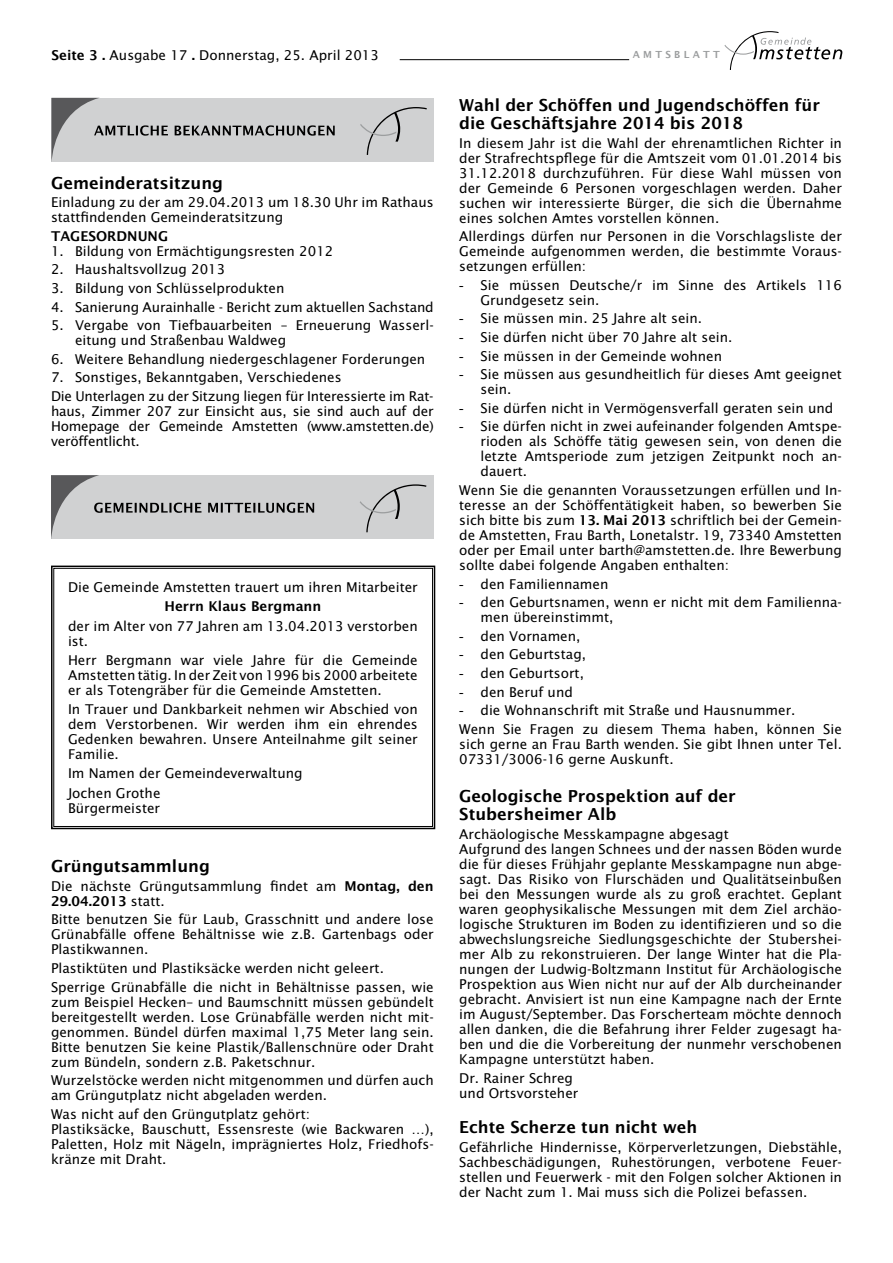
<style>
.page{position:relative;width:893px;height:1263px;background:#fff}
.page>*{position:absolute;margin:0;border:0;box-sizing:border-box;transform-origin:0 0}
.t1{font:16.5px/18px "Lucida Sans Demibold Roman";color:#000}
.t2{font:13.5px/15px "Lucida Sans";color:#000}
.t3{font:13.5px "Lucida Sans Demibold Roman";color:#000}
.t4{font:9.75px "Lucida Sans Demibold Roman";letter-spacing:.34em;color:#9c9e9f}
.s1{font-family:"Lucida Sans Demibold Roman"}
.s2{font-family:"Lucida Sans"}
.s3{font-family:"Arial"}
</style>
<div class="page">
<svg style="left:724px;top:31px;width:118px;height:39px"></svg>
<hr style="left:400px;top:59px;width:229px;height:1px;background:#000">
<div style="left:51px;top:98px;width:383px;height:64px;background:#d0d1d2"></div>
<svg style="left:51px;top:98px;width:284px;height:64px"></svg>
<svg style="left:360px;top:107px;width:67px;height:48px"></svg>
<div style="left:51px;top:475px;width:383px;height:64px;background:#d0d1d2"></div>
<svg style="left:51px;top:475px;width:263px;height:64px"></svg>
<svg style="left:360px;top:484px;width:66px;height:48px"></svg>
<svg style="left:51px;top:565px;width:385px;height:265px"></svg>
<div style="left:54px;top:568px;width:379px;height:259px;border:1px solid #000"></div>
<p class="t2" style="left:51px;top:48px;width:329px"><span class="s1">Seite 3 .</span> Ausgabe 17 <span class="s1">.</span> Donnerstag, 25. April 2013</p>
<p class="t4" style="left:633px;top:48px;width:89px">AMTSBLATT</p>
<p class="t1" style="left:51px;top:174px;width:174px">Gemeinderatsitzung</p>
<p class="t2" style="left:51px;top:195px;width:384px">Einladung zu der am 29.04.2013 um 18.30 Uhr im Rathaus stattfindenden Gemeinderatsitzung</p>
<p class="t3" style="left:51px;top:228px;width:119px">TAGESORDNUNG</p>
<p class="t2" style="left:51px;top:243px;width:284px">1. Bildung von Ermächtigungsresten 2012</p>
<p class="t2" style="left:51px;top:262px;width:176px">2. Haushaltsvollzug 2013</p>
<p class="t2" style="left:51px;top:281px;width:235px">3. Bildung von Schlüsselprodukten</p>
<p class="t2" style="left:51px;top:299px;width:384px">4. Sanierung Aurainhalle - Bericht zum aktuellen Sachstand</p>
<p class="t2" style="left:75px;top:318px;width:360px;text-indent:-24px">5. Vergabe von Tiefbauarbeiten – Erneuerung Wasserl&shy;eitung und Straßenbau Waldweg</p>
<p class="t2" style="left:51px;top:351px;width:376px">6. Weitere Behandlung niedergeschlagener Forderungen</p>
<p class="t2" style="left:51px;top:368px;width:384px;line-height:18.6px">7. Sonstiges, Bekanntgaben, Verschiedenes<br>Die Unterlagen zu der Sitzung liegen für Interessierte im Rat-</p>
<p class="t2" style="left:51px;top:404px;width:384px;text-align:justify">haus, Zimmer 207 zur Einsicht aus, sie sind auch auf der Homepage der Gemeinde Amstetten (www.amstetten.de) veröffentlicht.</p>
<p class="t2" style="left:68px;top:580px;width:351px">Die Gemeinde Amstetten trauert um ihren Mitarbeiter</p>
<p class="t3" style="left:164px;top:599px;width:158px">Herrn Klaus Bergmann</p>
<p class="t2" style="left:68px;top:618px;width:351px">der im Alter von 77 Jahren am 13.04.2013 verstorben ist.</p>
<p class="t2" style="left:68px;top:653px;width:351px;text-align:justify">Herr Bergmann war viele Jahre für die Gemeinde Amstetten tätig. In der Zeit von 1996 bis 2000 arbeitete er als Totengräber für die Gemeinde Amstetten.</p>
<p class="t2" style="left:68px;top:702px;width:351px;text-align:justify">In Trauer und Dankbarkeit nehmen wir Abschied von dem Verstorbenen. Wir werden ihm ein ehrendes Gedenken bewahren. Unsere Anteilnahme gilt seiner Familie.</p>
<p class="t2" style="left:68px;top:764px;width:236px;line-height:19.2px">Im Namen der Gemeindeverwaltung<br>Jochen Grothe</p>
<p class="t2" style="left:68px;top:800px;width:94px">Bürgermeister</p>
<p class="t1" style="left:51px;top:857px;width:160px">Grüngutsammlung</p>
<p class="t2" style="left:51px;top:878px;width:384px">Die nächste Grüngutsammlung findet am <span class="s1">Montag, den</span></p>
<p class="t3" style="left:51px;top:893px;width:115px">29.04.2013 <span class="s2">statt.</span></p>
<p class="t2" style="left:51px;top:912px;width:384px;text-align:justify">Bitte benutzen Sie für Laub, Grasschnitt und andere lose Grünabfälle offene Behältnisse wie z.B. Gartenbags oder Plastikwannen.</p>
<p class="t2" style="left:51px;top:959px;width:384px;line-height:18.6px">Plastiktüten und Plastiksäcke werden nicht geleert.<br>Sperrige Grünabfälle die nicht in Behältnisse passen, wie</p>
<p class="t2" style="left:51px;top:994px;width:384px;text-align:justify">zum Beispiel Hecken– und Baumschnitt müssen gebündelt bereitgestellt werden. Lose Grünabfälle werden nicht mit&shy;genommen. Bündel dürfen maximal 1,75 Meter lang sein.<br>Bitte benutzen Sie keine Plastik/Ballenschnüre oder Draht zum Bündeln, sondern z.B. Paketschnur.</p>
<p class="t2" style="left:51px;top:1073px;width:384px">Wurzelstöcke werden nicht mitgenommen und dürfen auch am Grüngutplatz nicht abgeladen werden.</p>
<p class="t2" style="left:51px;top:1106px;width:384px">Was nicht auf den Grüngutplatz gehört:<br>Plastiksäcke, Bauschutt, Essensreste (wie Backwaren …), Paletten, Holz mit Nägeln, imprägniertes Holz, Friedhofs&shy;kränze mit Draht.</p>
<p class="t1" style="left:459px;top:96px;width:362px">Wahl der Schöffen und Jugendschöffen für die Geschäftsjahre 2014 bis 2018</p>
<p class="t2" style="left:459px;top:135px;width:384px;text-align:justify">In diesem Jahr ist die Wahl der ehrenamtlichen Richter in der Strafrechtspflege für die Amtszeit vom 01.01.2014 bis 31.12.2018 durchzuführen. Für diese Wahl müssen von der Gemeinde 6 Personen vorgeschlagen werden. Daher suchen wir interessierte Bürger, die sich die Übernahme eines solchen Amtes vorstellen können.</p>
<p class="t2" style="left:459px;top:229px;width:384px;text-align:justify">Allerdings dürfen nur Personen in die Vorschlagsliste der Gemeinde aufgenommen werden, die bestimmte Voraus&shy;setzungen erfüllen:</p>
<p class="t2" style="left:481px;top:277px;width:363px;text-indent:-21px"><span class="s3">-</span> Sie müssen Deutsche/r im Sinne des Artikels 116<br>Grundgesetz sein.</p>
<p class="t2" style="left:459px;top:311px;width:244px"><span class="s3">-</span> Sie müssen min. 25 Jahre alt sein.</p>
<p class="t2" style="left:459px;top:330px;width:275px"><span class="s3">-</span> Sie dürfen nicht über 70 Jahre alt sein.</p>
<p class="t2" style="left:459px;top:348px;width:264px"><span class="s3">-</span> Sie müssen in der Gemeinde wohnen</p>
<p class="t2" style="left:481px;top:367px;width:363px;text-indent:-21px"><span class="s3">-</span> Sie müssen aus gesundheitlich für dieses Amt geeignet sein.</p>
<p class="t2" style="left:459px;top:400px;width:376px"><span class="s3">-</span> Sie dürfen nicht in Vermögensverfall geraten sein und</p>
<p class="t2" style="left:481px;top:419px;width:363px;text-align:justify;text-indent:-21px"><span class="s3">-</span> Sie dürfen nicht in zwei aufeinander folgenden Amtspe&shy;rioden als Schöffe tätig gewesen sein, von denen die letzte Amtsperiode zum jetzigen Zeitpunkt noch an&shy;dauert.</p>
<p class="t2" style="left:459px;top:483px;width:384px;text-align:justify">Wenn Sie die genannten Voraussetzungen erfüllen und In&shy;teresse an der Schöffentätigkeit haben, so bewerben Sie sich bitte bis zum <span class="s1">13. Mai 2013</span> schriftlich bei der Gemein&shy;de Amstetten, Frau Barth, Lonetalstr. 19, 73340 Amstetten oder per Email unter barth@amstetten.de. Ihre Bewerbung sollte dabei folgende Angaben enthalten:</p>
<p class="t2" style="left:459px;top:576px;width:151px"><span class="s3">-</span> den Familiennamen</p>
<p class="t2" style="left:481px;top:595px;width:363px;text-indent:-21px"><span class="s3">-</span> den Geburtsnamen, wenn er nicht mit dem Familienna&shy;men übereinstimmt,</p>
<p class="t2" style="left:459px;top:628px;width:123px"><span class="s3">-</span> den Vornamen,</p>
<p class="t2" style="left:459px;top:647px;width:128px"><span class="s3">-</span> den Geburtstag,</p>
<p class="t2" style="left:459px;top:666px;width:126px"><span class="s3">-</span> den Geburtsort,</p>
<p class="t2" style="left:459px;top:684px;width:115px"><span class="s3">-</span> den Beruf und</p>
<p class="t2" style="left:459px;top:701px;width:384px;line-height:18.6px"><span class="s3">-</span> die Wohnanschrift mit Straße und Hausnummer.<br>Wenn Sie Fragen zu diesem Thema haben, können Sie</p>
<p class="t2" style="left:459px;top:736px;width:384px">sich gerne an Frau Barth wenden. Sie gibt Ihnen unter Tel.<br>07331/3006-16 gerne Auskunft.</p>
<p class="t1" style="left:459px;top:787px;width:278px">Geologische Prospektion auf der<br>Stubersheimer Alb</p>
<p class="t2" style="left:459px;top:827px;width:384px">Archäologische Messkampagne abgesagt<br>Aufgrund des langen Schnees und der nassen Böden wurde die für dieses Frühjahr geplante Messkampagne nun abge&shy;sagt. Das Risiko von Flurschäden und Qualitätseinbußen bei den Messungen wurde als zu groß erachtet. Geplant waren geophysikalische Messungen mit dem Ziel archäo&shy;logische Strukturen im Boden zu identifizieren und so die abwechslungsreiche Siedlungsgeschichte der Stubershei&shy;mer Alb zu rekonstruieren. Der lange Winter hat die Pla&shy;nungen der Ludwig-Boltzmann Institut für Archäologische Prospektion aus Wien nicht nur auf der Alb durcheinander gebracht. Anvisiert ist nun eine Kampagne nach der Ernte im August/September. Das Forscherteam möchte dennoch allen danken, die die Befahrung ihrer Felder zugesagt ha&shy;ben und die die Vorbereitung der nunmehr verschobenen Kampagne unterstützt haben.</p>
<p class="t2" style="left:459px;top:1070px;width:121px">Dr. Rainer Schreg und Ortsvorsteher</p>
<p class="t1" style="left:459px;top:1118px;width:240px">Echte Scherze tun nicht weh</p>
<p class="t2" style="left:459px;top:1139px;width:384px;text-align:justify">Gefährliche Hindernisse, Körperverletzungen, Diebstähle, Sachbeschädigungen, Ruhestörungen, verbotene Feuer&shy;stellen und Feuerwerk - mit den Folgen solcher Aktionen in der Nacht zum 1. Mai muss sich die Polizei befassen.</p>
</div>
